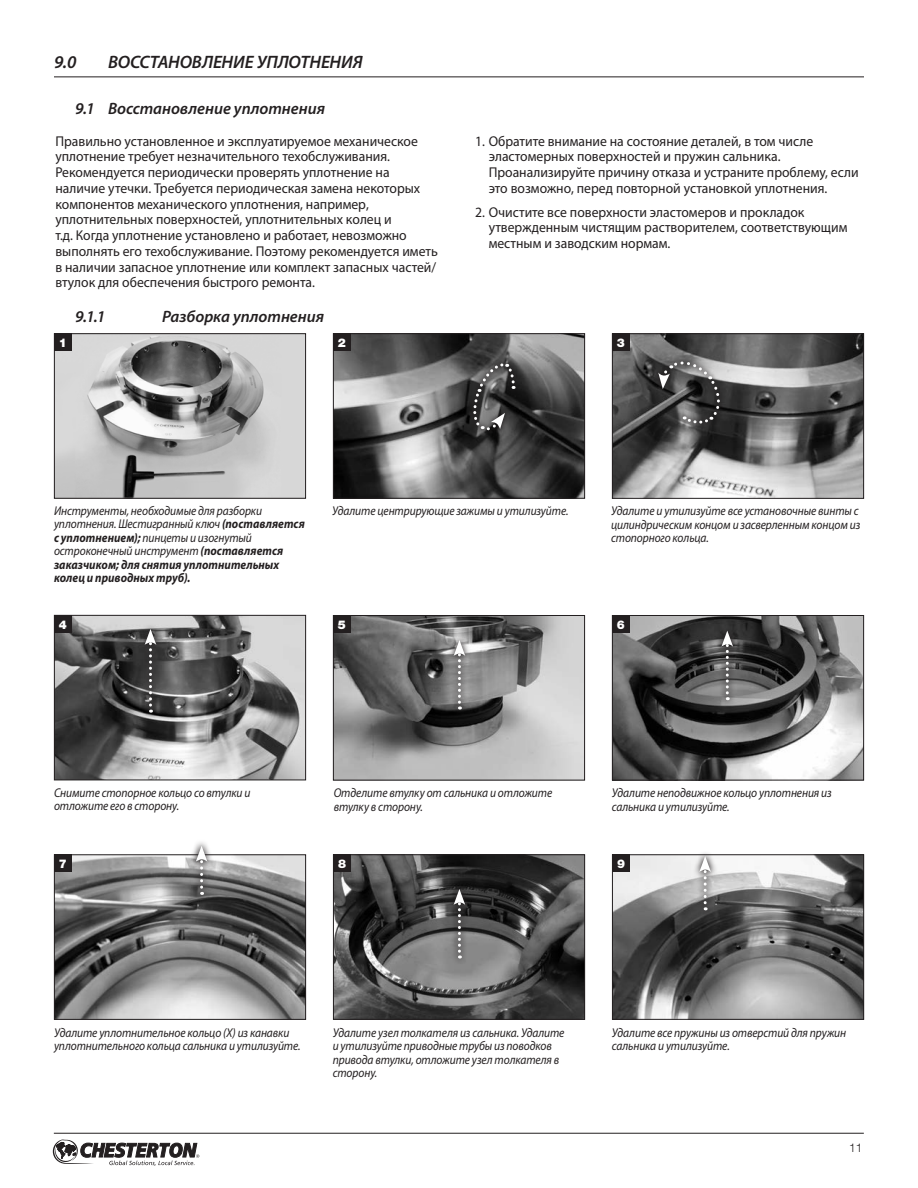
<style>
.page{position:relative;width:918px;height:1188px;background:#fff}
.page>*{position:absolute;margin:0;border:0;box-sizing:border-box;transform-origin:0 0}
.t1{font:italic 600 18px "Myriad Pro";letter-spacing:-.005em;color:#231f20}
.t2{font:italic 600 16.5px "Myriad Pro";color:#231f20}
.t3{font:14.25px/15.8px "Myriad Pro";color:#231f20;scale:.96 1}
.t4{font:italic 12.75px/13.5px "Myriad Pro";letter-spacing:-.01em;color:#231f20;scale:.9 1}
.t5{font:900 12px "Helvetica Neue CE";color:#fff}
.t6{font:300 12px "Helvetica Neue CE";color:#231f20}
.s1{font-weight:700}
</style>
<div class="page">
<svg style="left:53px;top:1139px;width:146px;height:27px"></svg>
<hr style="left:54px;top:1133px;width:810px;height:1px;background:#231f20">
<img style="left:56px;top:335px;width:248px;height:162px">
<div style="left:54px;top:333px;width:252px;height:166px;border:1px solid #231f20"></div>
<div style="left:54px;top:333px;width:18px;height:18px;background:#231f20"></div>
<img style="left:335px;top:335px;width:248px;height:162px">
<div style="left:333px;top:333px;width:252px;height:166px;border:1px solid #231f20"></div>
<div style="left:333px;top:333px;width:18px;height:18px;background:#231f20"></div>
<img style="left:614px;top:335px;width:248px;height:162px">
<div style="left:612px;top:333px;width:252px;height:166px;border:1px solid #231f20"></div>
<div style="left:612px;top:333px;width:18px;height:18px;background:#231f20"></div>
<svg style="left:653px;top:356px;width:72px;height:73px"></svg>
<svg style="left:658px;top:360px;width:63px;height:63px;background:#5b5b5b"></svg>
<svg style="left:468px;top:358px;width:52px;height:78px"></svg>
<svg style="left:474px;top:362px;width:42px;height:69px;background:#565656"></svg>
<img style="left:56px;top:617px;width:248px;height:161px">
<div style="left:54px;top:615px;width:252px;height:165px;border:1px solid #231f20"></div>
<div style="left:54px;top:615px;width:18px;height:18px;background:#231f20"></div>
<svg style="left:138px;top:623px;width:25px;height:96px"></svg>
<svg style="left:145px;top:629px;width:11px;height:84px"></svg>
<img style="left:335px;top:617px;width:248px;height:161px">
<div style="left:333px;top:615px;width:252px;height:165px;border:1px solid #231f20"></div>
<div style="left:333px;top:615px;width:18px;height:18px;background:#231f20"></div>
<svg style="left:447px;top:634px;width:25px;height:82px"></svg>
<svg style="left:454px;top:640px;width:11px;height:70px"></svg>
<img style="left:614px;top:617px;width:248px;height:161px">
<div style="left:612px;top:615px;width:252px;height:165px;border:1px solid #231f20"></div>
<div style="left:612px;top:615px;width:18px;height:18px;background:#231f20"></div>
<svg style="left:715px;top:625px;width:25px;height:82px"></svg>
<svg style="left:721px;top:631px;width:12px;height:69px"></svg>
<img style="left:335px;top:856px;width:248px;height:162px">
<div style="left:333px;top:854px;width:252px;height:166px;border:1px solid #231f20"></div>
<div style="left:333px;top:854px;width:18px;height:18px;background:#231f20"></div>
<svg style="left:447px;top:883px;width:25px;height:82px"></svg>
<svg style="left:454px;top:889px;width:11px;height:69px"></svg>
<img style="left:614px;top:856px;width:248px;height:162px">
<div style="left:612px;top:854px;width:252px;height:166px;border:1px solid #231f20"></div>
<div style="left:612px;top:854px;width:18px;height:18px;background:#231f20"></div>
<svg style="left:693px;top:853px;width:25px;height:64px"></svg>
<svg style="left:699px;top:856px;width:12px;height:54px"></svg>
<img style="left:56px;top:856px;width:248px;height:162px">
<div style="left:54px;top:854px;width:252px;height:166px;border:1px solid #231f20"></div>
<div style="left:54px;top:854px;width:18px;height:18px;background:#231f20"></div>
<svg style="left:189px;top:842px;width:25px;height:59px"></svg>
<svg style="left:196px;top:846px;width:11px;height:49px"></svg>
<hr style="left:54px;top:76px;width:810px;height:1px;background:#231f20">
<p class="t1" style="left:54px;top:50px;width:24px">9.0</p>
<p class="t1" style="left:108px;top:50px;width:256px">ВОССТАНОВЛЕНИЕ УПЛОТНЕНИЯ</p>
<p class="t2" style="left:75px;top:98px;width:252px">9.1 Восстановление уплотнения</p>
<p class="t3" style="left:55px;top:133px;width:400px">Правильно установленное и эксплуатируемое механическое уплотнение требует незначительного техобслуживания.<br>Рекомендуется периодически проверять уплотнение на наличие утечки. Требуется периодическая замена некоторых компонентов механического уплотнения, например, уплотнительных поверхностей, уплотнительных колец и<br>т.д. Когда уплотнение установлено и работает, невозможно выполнять его техобслуживание. Поэтому рекомендуется иметь в наличии запасное уплотнение или комплект запасных частей/ втулок для обеспечения быстрого ремонта.</p>
<p class="t3" style="left:489px;top:133px;width:387px;text-indent:-14px">1. Обратите внимание на состояние деталей, в том числе эластомерных поверхностей и пружин сальника.<br>Проанализируйте причину отказа и устраните проблему, если это возможно, перед повторной установкой уплотнения.</p>
<p class="t3" style="left:489px;top:204px;width:375px;text-indent:-14px">2. Очистите все поверхности эластомеров и прокладок утвержденным чистящим растворителем, соответствующим местным и заводским нормам.</p>
<p class="t2" style="left:75px;top:306px;width:32px">9.1.1</p>
<p class="t2" style="left:162px;top:306px;width:164px">Разборка уплотнения</p>
<p class="t5" style="left:59px;top:336px;width:10px">1</p>
<p class="t5" style="left:338px;top:336px;width:10px">2</p>
<p class="t5" style="left:617px;top:336px;width:10px">3</p>
<p class="t4" style="left:54px;top:504px;width:280px">Инструменты, необходимые для разборки уплотнения. Шестигранный ключ <span class="s1">(поставляется с уплотнением);</span> пинцеты и изогнутый остроконечный инструмент <span class="s1">(поставляется заказчиком; для снятия уплотнительных колец и приводных труб).</span></p>
<p class="t4" style="left:332px;top:504px;width:264px">Удалите центрирующие зажимы и утилизуйте.</p>
<p class="t4" style="left:611px;top:504px;width:278px">Удалите и утилизуйте все установочные винты с цилиндрическим концом и засверленным концом из стопорного кольца.</p>
<p class="t5" style="left:59px;top:617px;width:10px">4</p>
<p class="t5" style="left:338px;top:617px;width:10px">5</p>
<p class="t5" style="left:617px;top:617px;width:10px">6</p>
<p class="t4" style="left:54px;top:786px;width:220px">Снимите стопорное кольцо со втулки и отложите его в сторону.</p>
<p class="t4" style="left:334px;top:786px;width:244px">Отделите втулку от сальника и отложите втулку в сторону.</p>
<p class="t4" style="left:612px;top:786px;width:246px">Удалите неподвижное кольцо уплотнения из сальника и утилизуйте.</p>
<p class="t5" style="left:59px;top:857px;width:10px">7</p>
<p class="t5" style="left:338px;top:857px;width:10px">8</p>
<p class="t5" style="left:617px;top:857px;width:10px">9</p>
<p class="t4" style="left:54px;top:1025px;width:276px">Удалите уплотнительное кольцо (X) из канавки уплотнительного кольца сальника и утилизуйте.</p>
<p class="t4" style="left:333px;top:1025px;width:259px">Удалите узел толкателя из сальника. Удалите и утилизуйте приводные трубы из поводков привода втулки, отложите узел толкателя в сторону.</p>
<p class="t4" style="left:612px;top:1025px;width:262px">Удалите все пружины из отверстий для пружин сальника и утилизуйте.</p>
<p class="t6" style="left:849px;top:1140px;width:15px">11</p>
</div>
